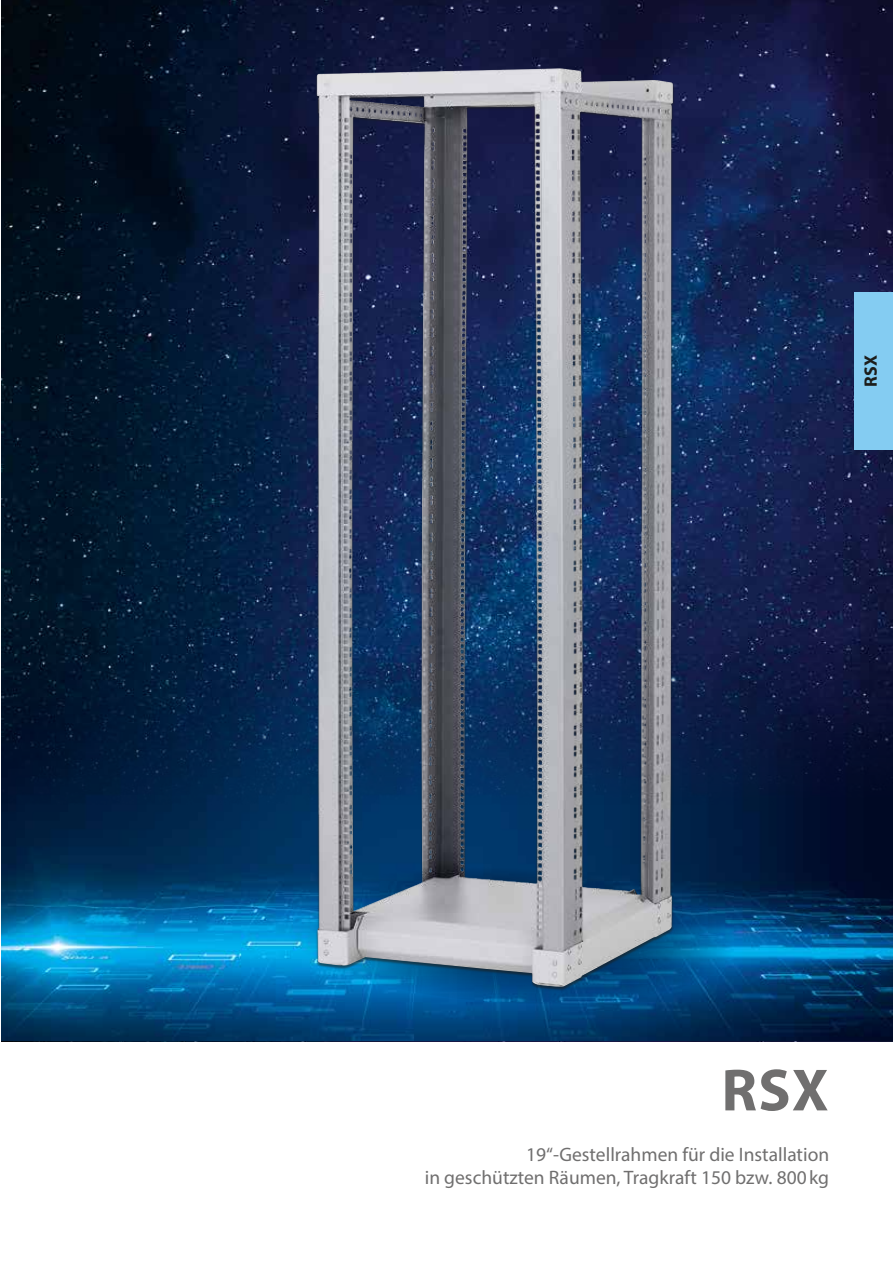
<style>
.page{position:relative;width:893px;height:1263px;background:#fff}
.page>*{position:absolute;margin:0;border:0;box-sizing:border-box;transform-origin:0 0}
.t1{font:700 60px "Myriad Pro";color:#706f6f}
.t2{font:19.5px/23.4px "Myriad Pro";color:#706f6f;text-align:right}
.t3{font:700 18px "Myriad Pro";color:#1d1d1b}
</style>
<div class="page">
<img style="left:1px;top:0;width:892px;height:641px">
<div style="left:855px;top:292px;width:38px;height:158px;background:#84ccf2"></div>
<img style="left:1px;top:641px;width:892px;height:400px">
<svg style="left:283px;top:861px;width:454px;height:148px;background:#015793"></svg>
<img style="left:317px;top:68px;width:356px;height:919px">
<p class="t3" style="left:859px;top:387px;width:34px;rotate:-90deg">RSX</p>
<h1 class="t1" style="left:721px;top:1051px;width:109px">RSX</h1>
<p class="t2" style="left:425px;top:1142px;width:406px">19“-Gestellrahmen für die Installation<br>in geschützten Räumen, Tragkraft 150 bzw. 800kg</p>
</div>
